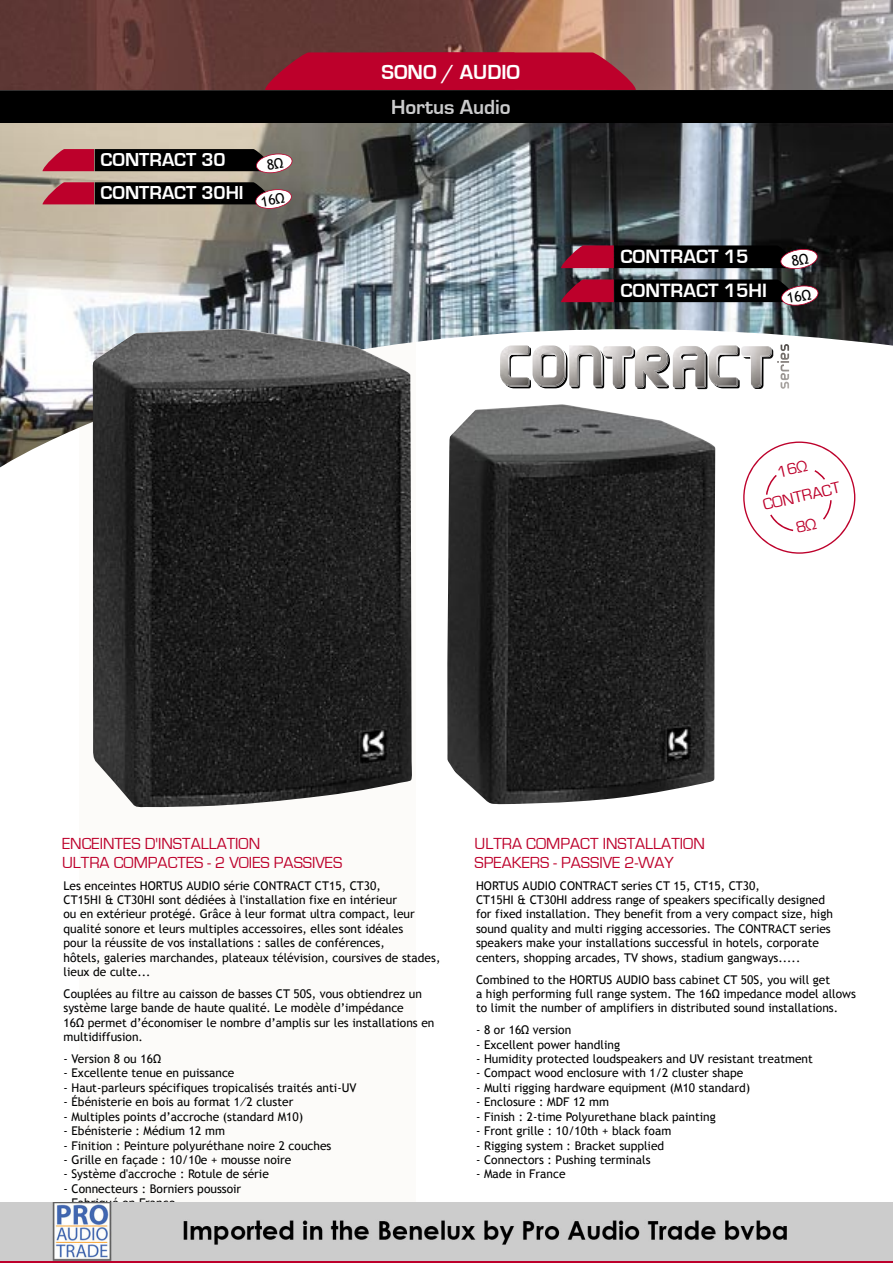
<style>
.page{position:relative;width:893px;height:1263px;background:#fff}
.page>*{position:absolute;margin:0;border:0;box-sizing:border-box;transform-origin:0 0}
.t1{font:700 21px "Eurostile";color:#cbcbcc}
.t2{font:700 21px "Eurostile";color:#fff}
.t3{font:700 19.8px/34px "Eurostile";color:#fff}
.t4{font:700 19.35px/33.2px "Eurostile";color:#fff}
.t5{font:16.5px/19.8px "Eurostile";color:#bd002b}
.t6{font:12px/14.4px "Trebuchet MS";color:#000}
</style>
<div class="page">
<div style="left:79px;top:53px;width:336px;height:1189px;background:#fcfbf9"></div>
<img style="left:0;top:123px;width:893px;height:351px">
<div style="left:0;top:1220px;width:893px;height:43px;background:#bd002b"></div>
<img style="left:0;top:0;width:893px;height:90px">
<div style="left:0;top:90px;width:893px;height:33px;background:#000"></div>
<svg style="left:265px;top:52px;width:371px;height:38px;background:#b5082e"></svg>
<svg style="left:500px;top:344px;width:289px;height:45px"></svg>
<img style="left:741px;top:346px;width:29px;height:40px">
<img style="left:635px;top:346px;width:32px;height:40px">
<img style="left:447px;top:404px;width:268px;height:400px">
<img style="left:92px;top:328px;width:321px;height:479px">
<img style="left:0;top:1202px;width:893px;height:59px">
<svg style="left:743px;top:441px;width:112px;height:113px"></svg>
<svg style="left:43px;top:182px;width:249px;height:28px;background:#593b3d"></svg>
<svg style="left:43px;top:149px;width:250px;height:25px;background:#533236"></svg>
<svg style="left:561px;top:279px;width:258px;height:27px;background:#40262d"></svg>
<svg style="left:561px;top:245px;width:257px;height:25px;background:#41242c"></svg>
<h3 class="t4" style="left:100px;top:143px;width:145px">CONTRACT 30<br>CONTRACT 30HI</h3>
<h1 class="t2" style="left:381px;top:61px;width:140px">SONO / AUDIO</h1>
<h1 class="t1" style="left:391px;top:95px;width:121px">Hortus Audio</h1>
<h2 class="t3" style="left:620px;top:239px;width:148px">CONTRACT 15<br>CONTRACT 15HI</h2>
<h3 class="t5" style="left:754px;top:463px;width:80px;line-height:28.5px;text-align:center;rotate:-13deg">16Ω<br>CONTRACT</h3>
<h3 class="t5" style="left:62px;top:834px;width:282px">ENCEINTES D'INSTALLATION<br>ULTRA COMPACTES - 2 VOIES PASSIVES</h3>
<h3 class="t5" style="left:475px;top:834px;width:232px">ULTRA COMPACT INSTALLATION<br>SPEAKERS - PASSIVE 2-WAY</h3>
<p class="t6" style="left:64px;top:878px;width:378px">Les enceintes HORTUS AUDIO série CONTRACT CT15, CT30,<br>CT15HI &amp; CT30HI sont dédiées à l'installation fixe en intérieur<br>ou en extérieur protégé. Grâce à leur format ultra compact, leur qualité sonore et leurs multiples accessoires, elles sont idéales<br>pour la réussite de vos installations : salles de conférences,<br>hôtels, galeries marchandes, plateaux télévision, coursives de stades, lieux de culte...</p>
<p class="t6" style="left:64px;top:987px;width:372px">Couplées au filtre au caisson de basses CT 50S, vous obtiendrez un système large bande de haute qualité. Le modèle d’impédance<br>16Ω permet d’économiser le nombre d’amplis sur les installations en multidiffusion.</p>
<p class="t6" style="left:64px;top:1052px;width:99px">- Version 8 ou 16Ω</p>
<p class="t6" style="left:64px;top:1066px;width:172px">- Excellente tenue en puissance</p>
<p class="t6" style="left:64px;top:1080px;width:295px">- Haut-parleurs spécifiques tropicalisés traités anti-UV</p>
<p class="t6" style="left:64px;top:1095px;width:231px">- Ébénisterie en bois au format 1⁄2 cluster</p>
<p class="t6" style="left:64px;top:1109px;width:241px">- Multiples points d’accroche (standard M10)</p>
<p class="t6" style="left:64px;top:1124px;width:163px">- Ebénisterie : Médium 12 mm</p>
<p class="t6" style="left:64px;top:1138px;width:269px">- Finition : Peinture polyuréthane noire 2 couches</p>
<p class="t6" style="left:64px;top:1152px;width:229px">- Grille en façade : 10/10e + mousse noire</p>
<p class="t6" style="left:64px;top:1167px;width:207px">- Système d'accroche : Rotule de série</p>
<p class="t6" style="left:64px;top:1181px;width:179px">- Connecteurs : Borniers poussoir</p>
<p class="t6" style="left:64px;top:1196px;width:113px">- Fabriqué en France</p>
<p class="t6" style="left:476px;top:878px;width:358px">HORTUS AUDIO CONTRACT series CT 15, CT15, CT30,<br>CT15HI &amp; CT30HI address range of speakers specifically designed for fixed installation. They benefit from a very compact size, high sound quality and multi rigging accessories. The CONTRACT series speakers make your installations successful in hotels, corporate centers, shopping arcades, TV shows, stadium gangways.....</p>
<p class="t6" style="left:476px;top:972px;width:381px">Combined to the HORTUS AUDIO bass cabinet CT 50S, you will get<br>a high performing full range system. The 16Ω impedance model allows to limit the number of amplifiers in distributed sound installations.</p>
<p class="t6" style="left:476px;top:1023px;width:97px">- 8 or 16Ω version</p>
<p class="t6" style="left:476px;top:1037px;width:145px">- Excellent power handling</p>
<p class="t6" style="left:476px;top:1052px;width:338px">- Humidity protected loudspeakers and UV resistant treatment</p>
<p class="t6" style="left:476px;top:1066px;width:269px">- Compact wood enclosure with 1/2 cluster shape</p>
<p class="t6" style="left:476px;top:1080px;width:275px">- Multi rigging hardware equipment (M10 standard)</p>
<p class="t6" style="left:476px;top:1095px;width:135px">- Enclosure : MDF 12 mm</p>
<p class="t6" style="left:476px;top:1109px;width:241px">- Finish : 2-time Polyurethane black painting</p>
<p class="t6" style="left:476px;top:1124px;width:197px">- Front grille : 10/10th + black foam</p>
<p class="t6" style="left:476px;top:1138px;width:190px">- Rigging system : Bracket supplied</p>
<p class="t6" style="left:476px;top:1152px;width:176px">- Connectors : Pushing terminals</p>
<p class="t6" style="left:476px;top:1167px;width:91px">- Made in France</p>
</div>
